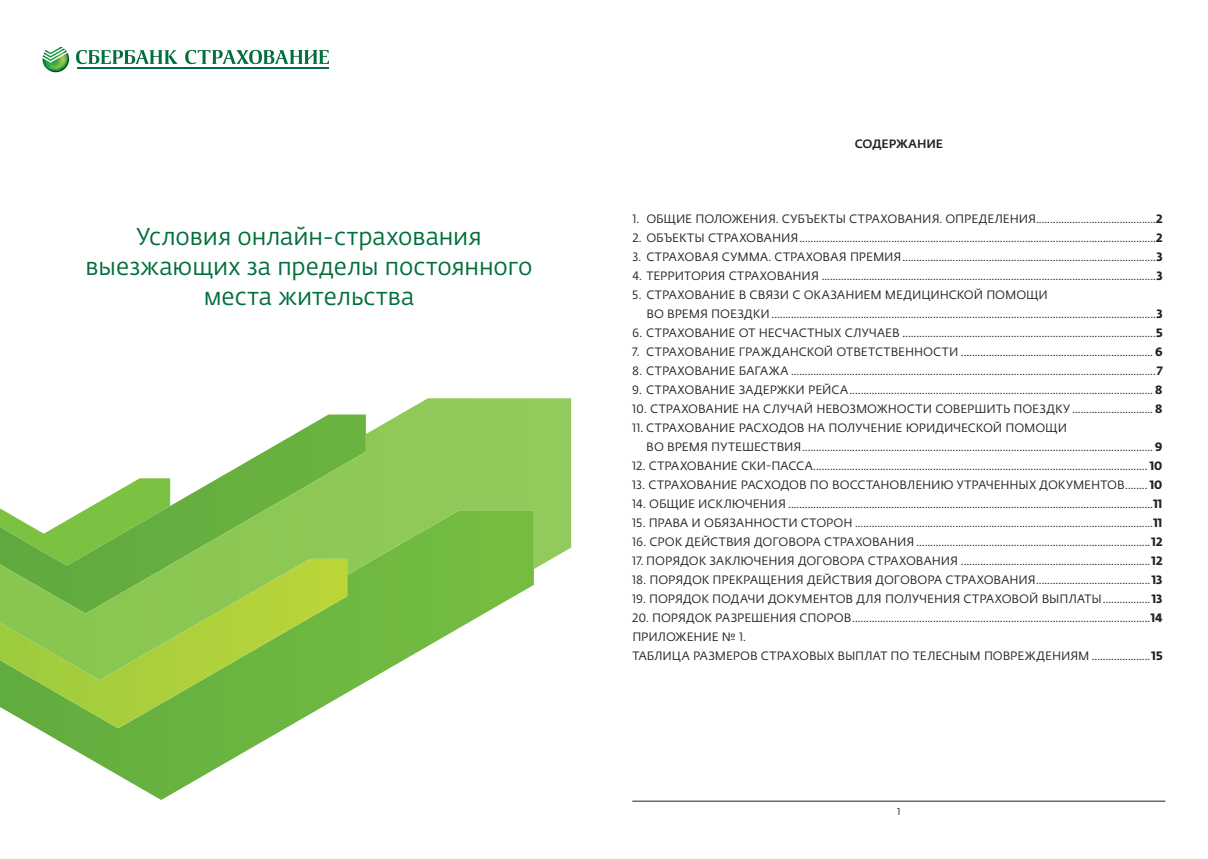
<style>
.page{position:relative;width:1208px;height:859px;background:#fff}
.page>*{position:absolute;margin:0;border:0;box-sizing:border-box;transform-origin:0 0}
.t1{font:24px/29.8px "Fedra Sans Pro Book LF";color:#006f3c;text-align:center}
.t2{font:12px/19px "Fedra Sans Pro Book LF";letter-spacing:-.01em;color:#231f20}
.t3{font:12px "Fedra Sans Pro Book LF";letter-spacing:.01em;color:#231f20}
.t4{font:12px "Fedra Sans Pro Medium LF";letter-spacing:-.01em;color:#231f20}
.t5{font:10px "Fedra Sans Pro Book LF";color:#231f20}
.s1{font-family:"Fedra Sans Pro Bold LF"}
</style>
<div class="page">
<hr style="left:632px;top:801px;width:533px;height:1px;background:#231f20">
<svg style="left:36px;top:680px;width:333px;height:120px"></svg>
<svg style="left:0;top:680px;width:347px;height:48px;background:#85bf50"></svg>
<svg style="left:0;top:398px;width:571px;height:282px"></svg>
<svg style="left:43px;top:47px;width:26px;height:25px"></svg>
<hr style="left:77px;top:67px;width:252px;height:2px;background:#006f3c">
<svg style="left:76px;top:50px;width:102px;height:14px"></svg>
<svg style="left:185px;top:50px;width:144px;height:14px"></svg>
<h1 class="t1" style="left:86px;top:221px;width:448px">Условия онлайн-страхования выезжающих за пределы постоянного места жительства</h1>
<p class="t4" style="left:854px;top:135px;width:90px">СОДЕРЖАНИЕ</p>
<p class="t2" style="left:632px;top:209px;width:532px">1. ОБЩИЕ ПОЛОЖЕНИЯ. СУБЪЕКТЫ СТРАХОВАНИЯ. ОПРЕДЕЛЕНИЯ...........................................<span class="s1">2</span></p>
<p class="t2" style="left:632px;top:228px;width:532px">2. ОБЪЕКТЫ СТРАХОВАНИЯ................................................................................................................................<span class="s1">2</span></p>
<p class="t3" style="left:632px;top:249px;width:531px">3. СТРАХОВАЯ СУММА. СТРАХОВАЯ ПРЕМИЯ...........................................................................................<span class="s1">3</span></p>
<p class="t2" style="left:632px;top:266px;width:531px">4. ТЕРРИТОРИЯ СТРАХОВАНИЯ ........................................................................................................................<span class="s1">3</span></p>
<p class="t2" style="left:646px;top:285px;width:517px;text-indent:-14px">5. СТРАХОВАНИЕ В СВЯЗИ С ОКАЗАНИЕМ МЕДИЦИНСКОЙ ПОМОЩИ<br>ВО ВРЕМЯ ПОЕЗДКИ..........................................................................................................................................<span class="s1">3</span></p>
<p class="t3" style="left:632px;top:325px;width:531px">6. СТРАХОВАНИЕ ОТ НЕСЧАСТНЫХ СЛУЧАЕВ ...........................................................................................<span class="s1">5</span></p>
<p class="t2" style="left:632px;top:342px;width:532px">7. СТРАХОВАНИЕ ГРАЖДАНСКОЙ ОТВЕТСТВЕННОСТИ ..................................................................... <span class="s1">6</span></p>
<p class="t3" style="left:632px;top:363px;width:532px">8. СТРАХОВАНИЕ БАГАЖА ...................................................................................................................................<span class="s1">7</span></p>
<p class="t2" style="left:632px;top:380px;width:532px">9. СТРАХОВАНИЕ ЗАДЕРЖКИ РЕЙСА............................................................................................................. <span class="s1">8</span></p>
<p class="t2" style="left:632px;top:399px;width:532px">10. СТРАХОВАНИЕ НА СЛУЧАЙ НЕВОЗМОЖНОСТИ СОВЕРШИТЬ ПОЕЗДКУ ............................. <span class="s1">8</span></p>
<p class="t2" style="left:646px;top:418px;width:517px;text-indent:-14px">11. СТРАХОВАНИЕ РАСХОДОВ НА ПОЛУЧЕНИЕ ЮРИДИЧЕСКОЙ ПОМОЩИ<br>ВО ВРЕМЯ ПУТЕШЕСТВИЯ.............................................................................................................................. <span class="s1">9</span></p>
<p class="t2" style="left:632px;top:456px;width:532px">12. СТРАХОВАНИЕ СКИ-ПАССА........................................................................................................................ <span class="s1">10</span></p>
<p class="t2" style="left:632px;top:475px;width:532px">13. СТРАХОВАНИЕ РАСХОДОВ ПО ВОССТАНОВЛЕНИЮ УТРАЧЕННЫХ ДОКУМЕНТОВ........ <span class="s1">10</span></p>
<p class="t2" style="left:632px;top:494px;width:531px">14. ОБЩИЕ ИСКЛЮЧЕНИЯ ...................................................................................................................................<span class="s1">11</span></p>
<p class="t2" style="left:632px;top:513px;width:532px">15. ПРАВА И ОБЯЗАННОСТИ СТОРОН ...........................................................................................................<span class="s1">11</span></p>
<p class="t2" style="left:632px;top:532px;width:532px">16. СРОК ДЕЙСТВИЯ ДОГОВОРА СТРАХОВАНИЯ ....................................................................................<span class="s1">12</span></p>
<p class="t2" style="left:632px;top:551px;width:532px">17. ПОРЯДОК ЗАКЛЮЧЕНИЯ ДОГОВОРА СТРАХОВАНИЯ ....................................................................<span class="s1">12</span></p>
<p class="t2" style="left:632px;top:570px;width:532px">18. ПОРЯДОК ПРЕКРАЩЕНИЯ ДЕЙСТВИЯ ДОГОВОРА СТРАХОВАНИЯ.........................................<span class="s1">13</span></p>
<p class="t2" style="left:632px;top:589px;width:532px">19. ПОРЯДОК ПОДАЧИ ДОКУМЕНТОВ ДЛЯ ПОЛУЧЕНИЯ СТРАХОВОЙ ВЫПЛАТЫ.................<span class="s1">13</span></p>
<p class="t2" style="left:632px;top:608px;width:532px">20. ПОРЯДОК РАЗРЕШЕНИЯ СПОРОВ...........................................................................................................<span class="s1">14<br></span>ПРИЛОЖЕНИЕ № 1.<br>ТАБЛИЦА РАЗМЕРОВ СТРАХОВЫХ ВЫПЛАТ ПО ТЕЛЕСНЫМ ПОВРЕЖДЕНИЯМ .....................<span class="s1">15</span></p>
<p class="t5" style="left:897px;top:804px;width:5px">1</p>
</div>
